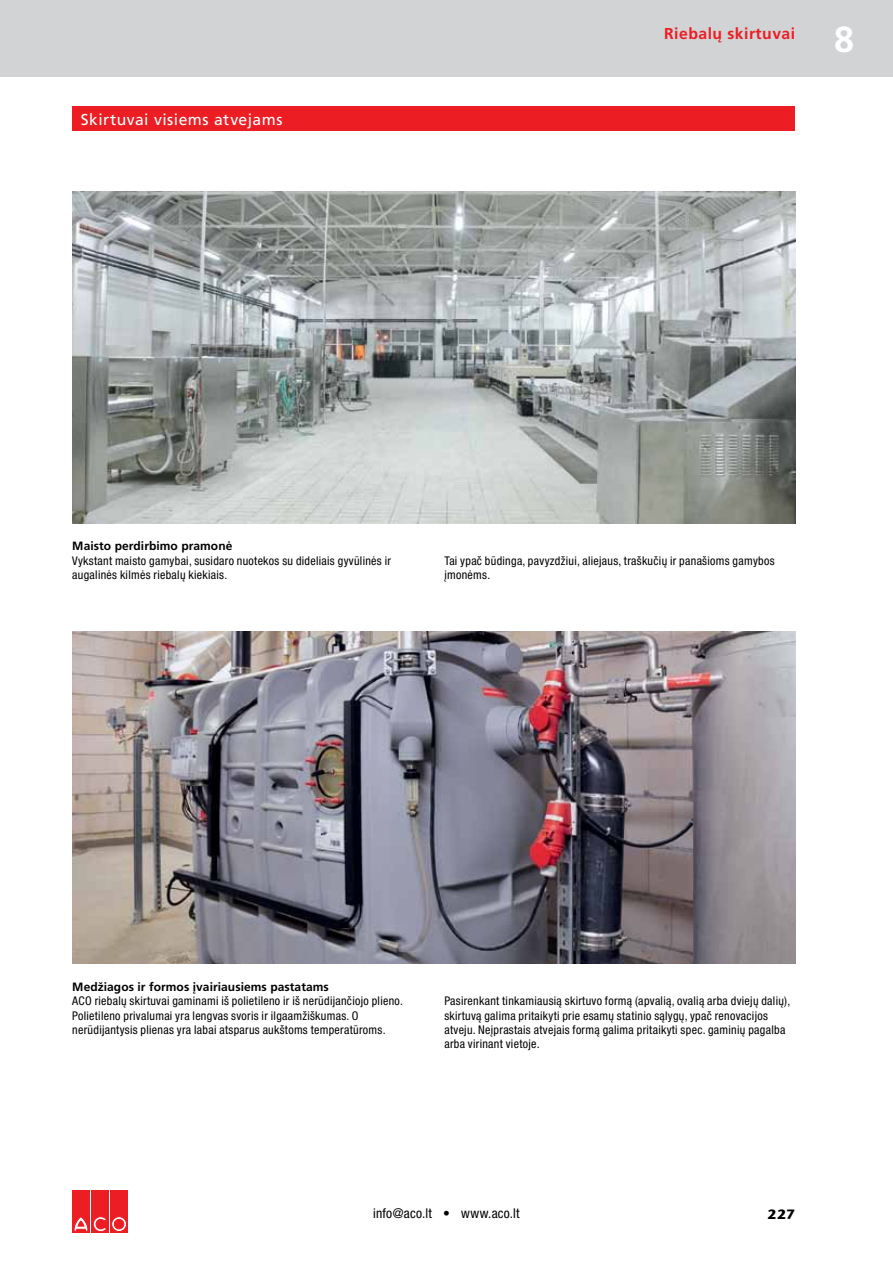
<style>
.page{position:relative;width:893px;height:1263px;background:#fff}
.page>*{position:absolute;margin:0;border:0;box-sizing:border-box;transform-origin:0 0}
.t1{font:700 36px "Frutiger PRO";color:#fff}
.t2{font:15.75px "Frutiger PRO";letter-spacing:.03em;color:#fff}
.t3{font:700 15.75px "Frutiger PRO";letter-spacing:.03em;color:#ed1d24}
.t4{font:condensed 13.5px "Helvetica Neue LT Pro";letter-spacing:.02em;color:#000}
.t5{font:700 13.5px "Stone Sans ITC Pro";color:#000}
.t6{font:condensed 12px/14.4px "Helvetica Neue LT Pro";letter-spacing:.025em;color:#000}
.t7{font:700 12px "Frutiger PRO";letter-spacing:.005em;color:#000}
</style>
<div class="page">
<div style="left:72px;top:106px;width:723px;height:25px;background:#ed1d24"></div>
<div style="left:0;top:0;width:893px;height:77px;background:#d1d3d4"></div>
<div style="left:72px;top:1191px;width:18px;height:42px;background:#ed1d24"></div>
<div style="left:91px;top:1191px;width:18px;height:42px;background:#ed1d24"></div>
<svg style="left:74px;top:1216px;width:32px;height:16px"></svg>
<div style="left:110px;top:1191px;width:18px;height:42px;background:#ed1d24"></div>
<svg style="left:112px;top:1217px;width:15px;height:14px"></svg>
<div style="left:112px;top:1217px;width:15px;height:14px;border:1px solid #ed1d24;border-radius:50%"></div>
<div style="left:114px;top:1219px;width:10px;height:10px;background:#ed1d24;border-radius:50%"></div>
<div style="left:114px;top:1219px;width:10px;height:10px;border:1px solid #ed1d24;border-radius:50%"></div>
<img style="left:72px;top:191px;width:723px;height:332px">
<img style="left:72px;top:632px;width:723px;height:332px">
<h2 class="t2" style="left:81px;top:110px;width:203px">Skirtuvai visiems atvejams</h2>
<h2 class="t3" style="left:664px;top:24px;width:132px">Riebalų skirtuvai</h2>
<h1 class="t1" style="left:834px;top:18px;width:22px">8</h1>
<p class="t7" style="left:72px;top:539px;width:162px">Maisto perdirbimo pramonė</p>
<p class="t6" style="left:72px;top:553px;width:320px">Vykstant maisto gamybai, susidaro nuotekos su dideliais gyvūlinės ir augalinės kilmės riebalų kiekiais.</p>
<p class="t6" style="left:444px;top:553px;width:332px">Tai ypač būdinga, pavyzdžiui, aliejaus, traškučių ir panašioms gamybos įmonėms.</p>
<p class="t7" style="left:72px;top:979px;width:258px">Medžiagos ir formos įvairiausiems pastatams</p>
<p class="t6" style="left:72px;top:994px;width:332px">ACO riebalų skirtuvai gaminami iš polietileno ir iš nerūdijančiojo plieno.<br>Polietileno privalumai yra lengvas svoris ir ilgaamžiškumas. O nerūdijantysis plienas yra labai atsparus aukštoms temperatūroms.</p>
<p class="t6" style="left:444px;top:994px;width:347px">Pasirenkant tinkamiausią skirtuvo formą (apvalią, ovalią arba dviejų dalių), skirtuvą galima pritaikyti prie esamų statinio sąlygų, ypač renovacijos atveju. Neįprastais atvejais formą galima pritaikyti spec. gaminių pagalba arba virinant vietoje.</p>
<p class="t4" style="left:373px;top:1205px;width:148px">info@aco.lt • www.aco.lt</p>
<p class="t5" style="left:768px;top:1205px;width:29px">227</p>
</div>
